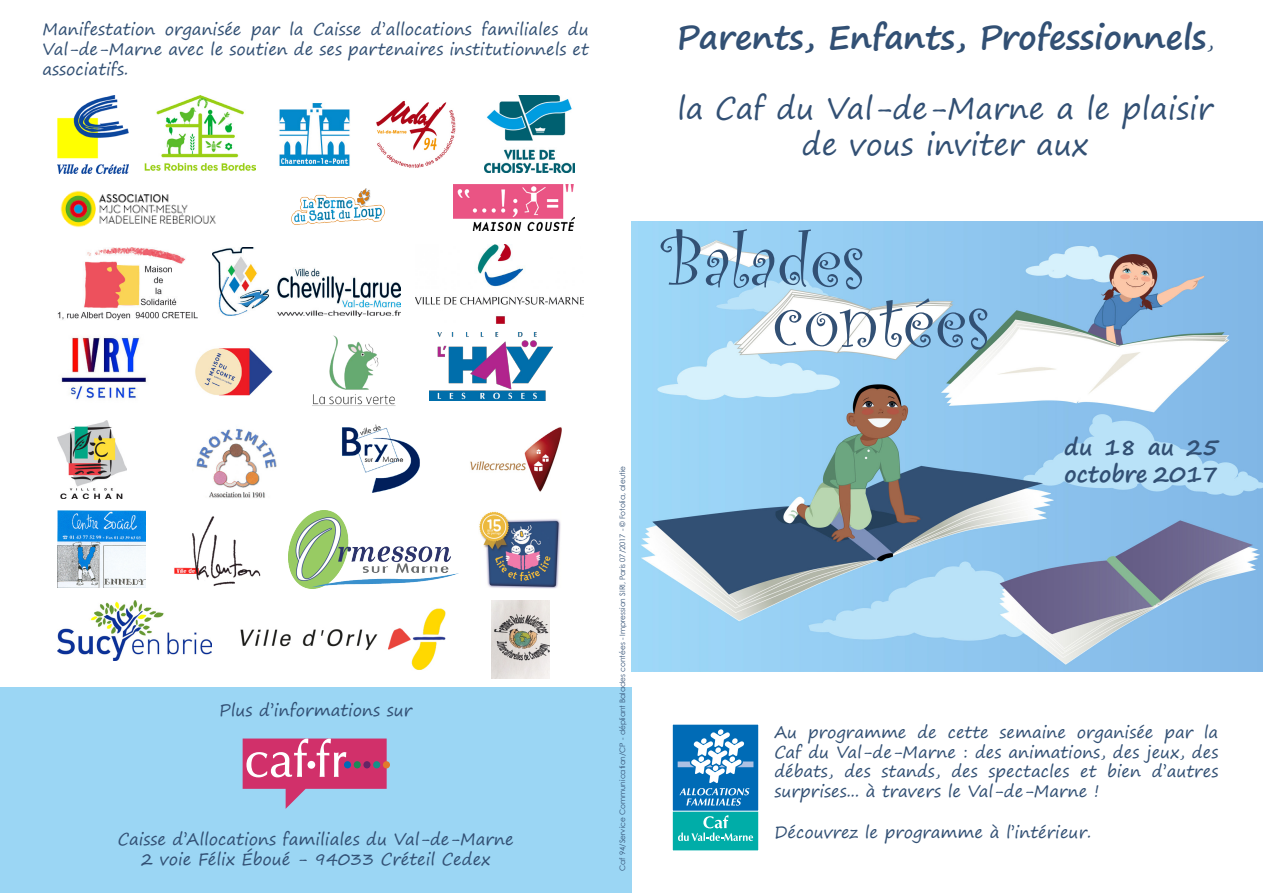
<style>
.page{position:relative;width:1263px;height:893px;background:#fff}
.page>*{position:absolute;margin:0;border:0;box-sizing:border-box;transform-origin:0 0}
.t1{font:76.5px "Curlz";color:#325074}
.t2{font:700 33px "Segoe Print";color:#325074}
.t3{font:30px "Segoe Print";color:#325074}
.t4{font:700 22.5px/27px "Segoe Print";color:#325074}
.t5{font:16.5px/19.8px "Segoe Print";color:#325074;text-align:justify}
.t6{font:7.5px "Century Gothic";color:#325074}
.s1{font-weight:400;font-size:22.5px}
</style>
<div class="page">
<img style="left:631px;top:222px;width:632px;height:449px">
<div style="left:0;top:688px;width:631px;height:205px;background:#9bd6f4"></div>
<svg style="left:243px;top:738px;width:144px;height:71px"></svg>
<div style="left:308px;top:761px;width:7px;height:8px;background:#fff;border-radius:50%"></div>
<div style="left:383px;top:761px;width:7px;height:7px;background:#e1792b;border-radius:50%"></div>
<div style="left:363px;top:761px;width:7px;height:7px;background:#622665;border-radius:50%"></div>
<div style="left:344px;top:761px;width:7px;height:7px;background:#006bb6;border-radius:50%"></div>
<div style="left:373px;top:761px;width:7px;height:7px;background:#159188;border-radius:50%"></div>
<div style="left:354px;top:761px;width:7px;height:7px;background:#1b8958;border-radius:50%"></div>
<div style="left:672px;top:769px;width:87px;height:82px;background:#00ada8"></div>
<div style="left:672px;top:769px;width:87px;height:82px;border:1px solid #fff"></div>
<div style="left:672px;top:724px;width:87px;height:87px;background:#006bb6"></div>
<div style="left:672px;top:724px;width:87px;height:88px;border:1px solid #fff"></div>
<svg style="left:678px;top:729px;width:75px;height:77px"></svg>
<svg style="left:678px;top:815px;width:75px;height:26px"></svg>
<img style="left:57px;top:420px;width:69px;height:79px">
<img style="left:58px;top:511px;width:88px;height:77px">
<img style="left:60px;top:190px;width:156px;height:38px">
<img style="left:57px;top:247px;width:140px;height:73px">
<img style="left:342px;top:424px;width:78px;height:69px">
<img style="left:279px;top:103px;width:71px;height:63px">
<img style="left:212px;top:247px;width:189px;height:70px">
<img style="left:58px;top:95px;width:70px;height:78px">
<img style="left:485px;top:96px;width:90px;height:77px">
<img style="left:61px;top:336px;width:85px;height:64px">
<img style="left:291px;top:188px;width:94px;height:37px">
<img style="left:195px;top:348px;width:77px;height:47px">
<img style="left:312px;top:335px;width:84px;height:71px">
<img style="left:430px;top:332px;width:123px;height:68px">
<img style="left:479px;top:511px;width:82px;height:77px">
<img style="left:491px;top:601px;width:58px;height:77px">
<img style="left:454px;top:184px;width:121px;height:47px">
<img style="left:240px;top:608px;width:205px;height:62px">
<img style="left:288px;top:511px;width:170px;height:77px">
<img style="left:376px;top:101px;width:80px;height:67px">
<img style="left:196px;top:428px;width:81px;height:71px">
<img style="left:57px;top:601px;width:154px;height:60px">
<img style="left:174px;top:516px;width:87px;height:70px">
<img style="left:470px;top:427px;width:92px;height:65px">
<img style="left:145px;top:96px;width:110px;height:75px">
<img style="left:416px;top:244px;width:167px;height:79px">
<p class="t5" style="left:43px;top:19px;width:548px">Manifestation organisée par la Caisse d’allocations familiales du Val-de-Marne avec le soutien de ses partenaires institutionnels et associatifs.</p>
<p class="t2" style="left:676px;top:7px;width:539px">Parents, Enfants, Professionnels<span class="s1">,</span></p>
<p class="t3" style="left:677px;top:82px;width:537px">la Caf du Val-de-Marne a le plaisir</p>
<p class="t3" style="left:802px;top:118px;width:288px">de vous inviter aux</p>
<p class="t1" style="left:662px;top:207px;width:204px">Balades</p>
<p class="t1" style="left:772px;top:268px;width:220px">contées</p>
<p class="t5" style="left:219px;top:700px;width:194px">Plus d’informations sur</p>
<p class="t5" style="left:118px;top:829px;width:397px">Caisse d’Allocations familiales du Val-de-Marne</p>
<p class="t5" style="left:141px;top:848px;width:351px">2 voie Félix Éboué - 94033 Créteil Cedex</p>
<p class="t6" style="left:617px;top:871px;width:406px;rotate:-90deg">Caf 94/Service Communication/CP - dépliant Balades contées - Impression SIRI, Paris 07/2017 - © Fotolia, aleutie</p>
<p class="t4" style="left:1064px;top:433px;width:156px">du 18 au 25 octobre 2017</p>
<p class="t5" style="left:774px;top:722px;width:445px">Au programme de cette semaine organisée par la Caf du Val-de-Marne : des animations, des jeux, des débats, des stands, des spectacles et bien d’autres surprises... à travers le Val-de-Marne !</p>
<p class="t5" style="left:774px;top:822px;width:318px">Découvrez le programme à l’intérieur.</p>
</div>
